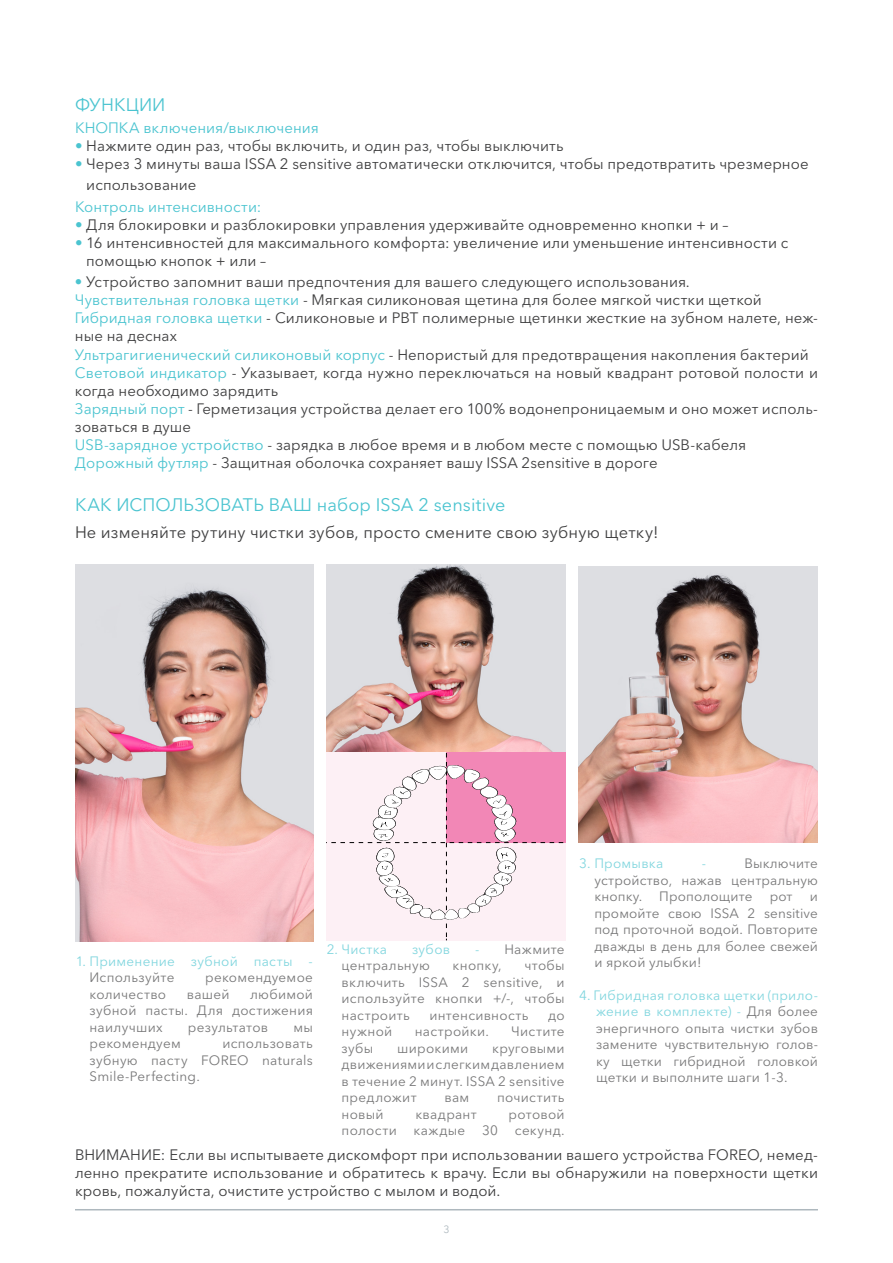
<style>
.page{position:relative;width:893px;height:1263px;background:#fff}
.page>*{position:absolute;margin:0;border:0;box-sizing:border-box;transform-origin:0 0}
.t1{font:18px "Avenir Next Cyr";color:#4bc4d0}
.t2{font:16.5px "Avenir Next Cyr";letter-spacing:.01em;color:#3e3e3f}
.t3{font:15px/18px "Avenir Next Cyr";letter-spacing:.005em;color:#3e3e3f}
.t4{font:15px "Avenir Next Cyr";letter-spacing:.005em;color:#4bc4d0}
.t5{font:13.5px/16.5px "Avenir Next Cyr";letter-spacing:.015em;color:#3e3e3f;text-align:justify}
.t6{font:13.5px "Avenir Next Cyr";letter-spacing:.02em;color:#4bc4d0}
.t7{font:10.5px "Avenir Next Cyr";color:#aeb8be}
.s1{color:#4bc4d0}
</style>
<div class="page">
<hr style="left:75px;top:1209px;width:743px;height:1px;background:#aeb8be">
<img style="left:75px;top:565px;width:239px;height:376px">
<div style="left:446px;top:751px;width:120px;height:91px;background:#f287b6"></div>
<svg style="left:326px;top:753px;width:240px;height:187px"></svg>
<img style="left:326px;top:564px;width:240px;height:187px">
<img style="left:578px;top:566px;width:240px;height:277px">
<p class="t1" style="left:75px;top:94px;width:92px">ФУНКЦИИ</p>
<p class="t4" style="left:75px;top:118px;width:245px">КНОПКА включения/выключения</p>
<p class="t3" style="left:75px;top:136px;width:490px"><span class="s1">•</span> Нажмите один раз, чтобы включить, и один раз, чтобы выключить</p>
<p class="t3" style="left:86px;top:153px;width:724px;line-height:21.6px;text-indent:-11px"><span class="s1">•</span> Через 3 минуты ваша ISSA 2 sensitive автоматически отключится, чтобы предотвратить чрезмерное использование</p>
<p class="t4" style="left:75px;top:198px;width:188px">Контроль интенсивности:</p>
<p class="t3" style="left:75px;top:216px;width:655px"><span class="s1">•</span> Для блокировки и разблокировки управления удерживайте одновременно кнопки + и –</p>
<p class="t3" style="left:86px;top:234px;width:703px;text-indent:-11px"><span class="s1">•</span> 16 интенсивностей для максимального комфорта: увеличение или уменьшение интенсивности с помощью кнопок + или –</p>
<p class="t3" style="left:75px;top:273px;width:744px"><span class="s1">•</span> Устройство запомнит ваши предпочтения для вашего следующего использования.<br><span class="s1">Чувствительная головка щетки</span> - Мягкая силиконовая щетина для более мягкой чистки щеткой <span class="s1">Гибридная головка щетки</span> - Силиконовые и PBT полимерные щетинки жесткие на зубном налете, неж&shy;ные на деснах<br><span class="s1">Ультрагигиенический силиконовый корпус</span> - Непористый для предотвращения накопления бактерий <span class="s1">Световой индикатор</span> - Указывает, когда нужно переключаться на новый квадрант ротовой полости и когда необходимо зарядить<br><span class="s1">Зарядный порт</span> - Герметизация устройства делает его 100% водонепроницаемым и оно может исполь&shy;зоваться в душе<br><span class="s1">USB-зарядное устройство</span> - зарядка в любое время и в любом месте с помощью USB-кабеля <span class="s1">Дорожный футляр</span> - Защитная оболочка сохраняет вашу ISSA 2sensitive в дороге</p>
<p class="t1" style="left:75px;top:494px;width:432px">КАК ИСПОЛЬЗОВАТЬ ВАШ набор ISSA 2 sensitive</p>
<p class="t2" style="left:75px;top:522px;width:585px">Не изменяйте рутину чистки зубов, просто смените свою зубную щетку!</p>
<p class="t6" style="left:75px;top:953px;width:239px">1. Применение зубной пасты -</p>
<p class="t5" style="left:89px;top:969px;width:86px">Используйте</p>
<p class="t5" style="left:205px;top:969px;width:109px">рекомендуемое</p>
<p class="t5" style="left:89px;top:986px;width:78px">количество</p>
<p class="t5" style="left:187px;top:986px;width:44px">вашей</p>
<p class="t5" style="left:89px;top:986px;width:225px;text-indent:161px">любимой зубной пасты. Для достижения наилучших</p>
<p class="t5" style="left:188px;top:1019px;width:82px">результатов</p>
<p class="t5" style="left:293px;top:1019px;width:21px">мы</p>
<p class="t5" style="left:89px;top:1035px;width:225px;text-indent:133px">использовать зубную пасту FOREO naturals Smile-Perfecting.</p>
<p class="t5" style="left:89px;top:1035px;width:93px">рекомендуем</p>
<p class="t6" style="left:327px;top:941px;width:62px">2. Чистка</p>
<p class="t6" style="left:412px;top:941px;width:40px">зубов</p>
<p class="t5" style="left:475px;top:941px;width:91px"><span class="s1">-</span> Нажмите</p>
<p class="t5" style="left:342px;top:957px;width:90px">центральную</p>
<p class="t5" style="left:453px;top:957px;width:51px">кнопку,</p>
<p class="t5" style="left:342px;top:957px;width:225px;text-indent:183px">чтобы включить ISSA 2 sensitive, и используйте кнопки +/-, чтобы настроить</p>
<p class="t5" style="left:429px;top:1007px;width:101px">интенсивность</p>
<p class="t5" style="left:548px;top:1007px;width:18px">до</p>
<p class="t5" style="left:342px;top:1023px;width:52px">нужной</p>
<p class="t5" style="left:415px;top:1023px;width:76px">настройки.</p>
<p class="t5" style="left:511px;top:1023px;width:55px">Чистите</p>
<p class="t5" style="left:342px;top:1039px;width:33px">зубы</p>
<p class="t5" style="left:397px;top:1039px;width:72px">широкими</p>
<p class="t5" style="left:342px;top:1039px;width:225px;text-indent:150px">круговыми движениями и c легким давлением в течение 2 минут. ISSA 2 sensitive предложит</p>
<p class="t5" style="left:444px;top:1089px;width:26px">вам</p>
<p class="t5" style="left:497px;top:1089px;width:69px">почистить</p>
<p class="t5" style="left:342px;top:1105px;width:44px">новый</p>
<p class="t5" style="left:415px;top:1105px;width:63px">квадрант</p>
<p class="t5" style="left:342px;top:1105px;width:225px;text-align:right">ротовой<br>полости каждые 30 секунд.</p>
<p class="t6" style="left:579px;top:855px;width:86px">3. Промывка</p>
<p class="t6" style="left:702px;top:855px;width:6px">-</p>
<p class="t5" style="left:594px;top:855px;width:225px;text-indent:150px">Выключите устройство, нажав центральную кнопку. Прополощите</p>
<p class="t5" style="left:770px;top:888px;width:24px">рот</p>
<p class="t5" style="left:594px;top:888px;width:225px;text-indent:216px">и промойте свою ISSA 2 sensitive под проточной водой. Повторите дважды в день для более свежей и яркой улыбки!</p>
<p class="t5" style="left:596px;top:987px;width:223px;text-indent:-17px"><span class="s1">4. Гибридная головка щетки (прило&shy;жение в комплекте) -</span> Для более энергичного опыта чистки зубов замените чувствительную голов&shy;ку щетки гибридной головкой щетки и выполните шаги 1-3.</p>
<p class="t3" style="left:75px;top:1146px;width:744px;text-align:justify">ВНИМАНИЕ: Если вы испытываете дискомфорт при использовании вашего устройства FOREO, немед&shy;ленно прекратите использование и обратитесь к врачу. Если вы обнаружили на поверхности щетки кровь, пожалуйста, очистите устройство с мылом и водой.</p>
<p class="t7" style="left:443px;top:1223px;width:8px">3</p>
</div>
